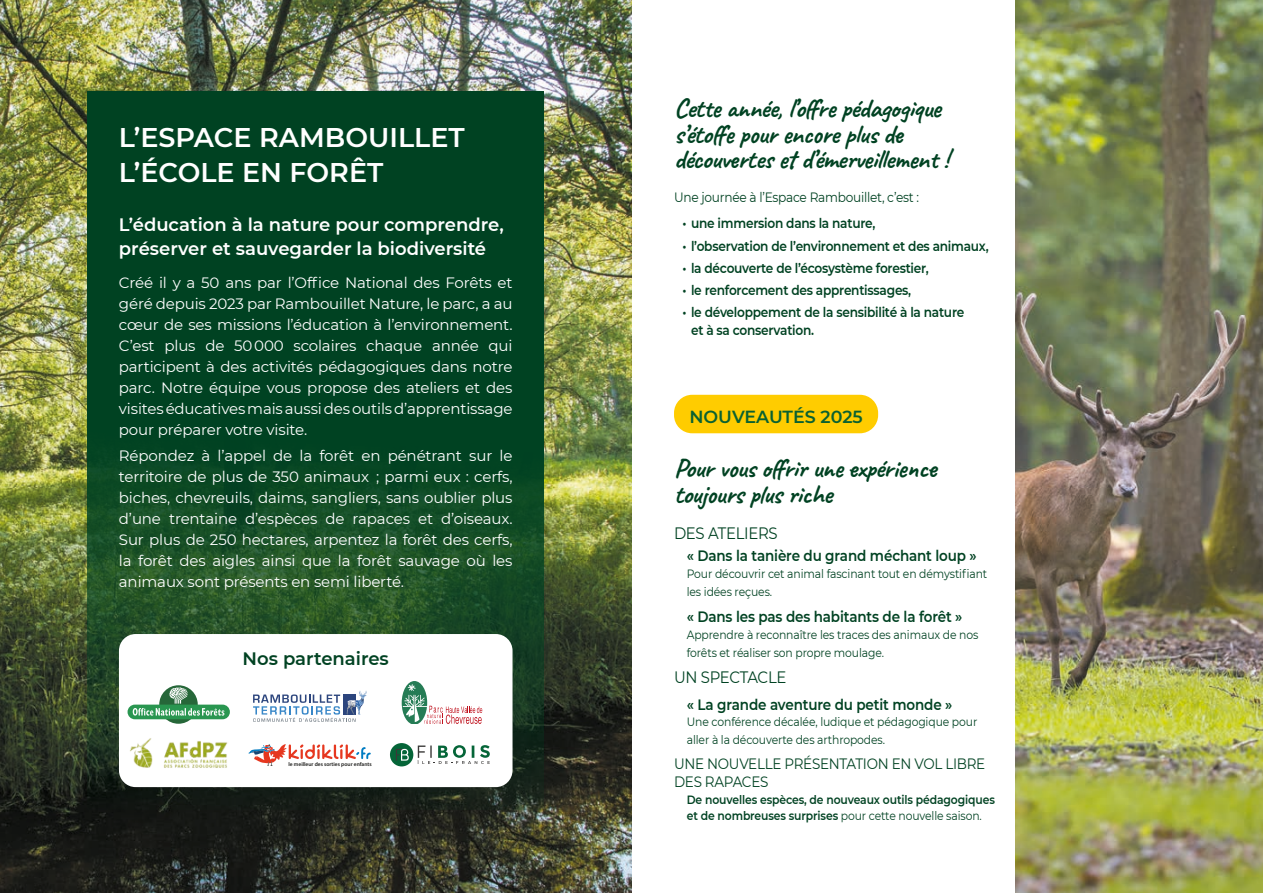
<style>
.page{position:relative;width:1263px;height:893px;background:#fff}
.page>*{position:absolute;margin:0;border:0;box-sizing:border-box;transform-origin:0 0}
.t1{font:700 27px/25.5px "Caveat";letter-spacing:-.02em;color:#004222}
.t2{font:600 27px/35.1px "Montserrat";color:#fff}
.t3{font:600 18px/24px "Montserrat";color:#fff}
.t4{font:600 18px "Montserrat";color:#004222}
.t5{font:600 17.55px "Montserrat";color:#0a6131}
.t6{font:16.5px "Montserrat";letter-spacing:-.02em;color:#004222;scale:.9 1}
.t7{font:15px/21px "Montserrat";letter-spacing:-.01em;color:#fff;text-align:justify}
.t8{font:600 15px "Montserrat";letter-spacing:-.01em;color:#004222;scale:.9 1}
.t9{font:15px/18px "Montserrat";letter-spacing:-.02em;color:#004222;scale:.9 1}
.t10{font:600 13.5px/18px "Montserrat";letter-spacing:-.02em;color:#004222;scale:.9 1}
.t11{font:13.5px "Montserrat";letter-spacing:-.02em;color:#004222;scale:.9 1}
.t12{font:12px/18px "Montserrat";letter-spacing:-.01em;color:#004222;scale:.9 1}
.t13{font:600 12px/16.5px "Montserrat";letter-spacing:-.01em;color:#004222;scale:.9 1}
.t14{font:600 5.55px "Myriad Pro";color:#1d1d1b}
.s1{font-weight:400}
</style>
<div class="page">
<img style="left:0;top:0;width:631px;height:893px">
<svg style="left:87px;top:91px;width:457px;height:719px;background:#094423"></svg>
<div style="left:119px;top:634px;width:393px;height:153px;background:#fff;border-radius:17px"></div>
<svg style="left:159px;top:685px;width:39px;height:39px"></svg>
<div style="left:128px;top:705px;width:102px;height:14px;background:#299650;border-radius:7px"></div>
<svg style="left:133px;top:687px;width:91px;height:29px"></svg>
<svg style="left:253px;top:691px;width:114px;height:31px"></svg>
<div style="left:402px;top:681px;width:25px;height:43px;background:#257c55;border-radius:50%"></div>
<svg style="left:403px;top:684px;width:79px;height:40px"></svg>
<img style="left:130px;top:738px;width:98px;height:30px">
<div style="left:674px;top:395px;width:204px;height:38px;background:#fc0;border-radius:18px"></div>
<div style="left:390px;top:743px;width:23px;height:23px;background:#056538;border-radius:50%"></div>
<svg style="left:396px;top:749px;width:13px;height:12px"></svg>
<svg style="left:417px;top:745px;width:73px;height:19px"></svg>
<svg style="left:249px;top:744px;width:122px;height:22px"></svg>
<img style="left:1015px;top:0;width:248px;height:893px">
<h1 class="t1" style="left:674px;top:96px;width:276px">Cette année, l’offre pédagogique s’étoffe pour encore plus de découvertes et d’émerveillement !</h1>
<p class="t11" style="left:674px;top:188px;width:274px">Une journée à l’Espace Rambouillet, c’est :</p>
<p class="t10" style="left:682px;top:214px;width:216px">• une immersion dans la nature,</p>
<p class="t10" style="left:682px;top:236px;width:342px">• l’observation de l’environnement et des animaux,</p>
<p class="t10" style="left:682px;top:258px;width:275px">• la découverte de l’écosystème forestier,</p>
<p class="t10" style="left:682px;top:281px;width:256px">• le renforcement des apprentissages,</p>
<p class="t10" style="left:691px;top:303px;width:305px;text-indent:-9px">• le développement de la sensibilité à la nature et à sa conservation.</p>
<h1 class="t2" style="left:119px;top:118px;width:347px">L’ESPACE RAMBOUILLET<br>L’ÉCOLE EN FORÊT</h1>
<p class="t3" style="left:119px;top:211px;width:386px">L’éducation à la nature pour comprendre, préserver et sauvegarder la biodiversité</p>
<p class="t7" style="left:119px;top:272px;width:395px">Créé il y a 50 ans par l’Office National des Forêts et géré depuis 2023 par Rambouillet Nature, le parc, a au cœur de ses missions l’éducation à l’environnement.<br>C’est plus de 50 000 scolaires chaque année qui participent à des activités pédagogiques dans notre parc. Notre équipe vous propose des ateliers et des visites éducatives mais aussi des outils d’apprentissage pour préparer votre visite.</p>
<p class="t7" style="left:119px;top:444px;width:395px">Répondez à l’appel de la forêt en pénétrant sur le territoire de plus de 350 animaux ; parmi eux : cerfs, biches, chevreuils, daims, sangliers, sans oublier plus d’une trentaine d’espèces de rapaces et d’oiseaux.<br>Sur plus de 250 hectares, arpentez la forêt des cerfs, la forêt des aigles ainsi que la forêt sauvage où les animaux sont présents en semi liberté.</p>
<h1 class="t1" style="left:674px;top:455px;width:264px">Pour vous offrir une expérience toujours plus riche</h1>
<p class="t5" style="left:689px;top:404px;width:175px">NOUVEAUTÉS 2025</p>
<p class="t6" style="left:674px;top:522px;width:117px">DES ATELIERS</p>
<p class="t8" style="left:687px;top:545px;width:324px">« Dans la tanière du grand méchant loup »</p>
<p class="t12" style="left:687px;top:564px;width:335px">Pour découvrir cet animal fascinant tout en démystifiant les idées reçues.</p>
<p class="t8" style="left:687px;top:606px;width:308px">« Dans les pas des habitants de la forêt »</p>
<p class="t12" style="left:687px;top:625px;width:326px">Apprendre à reconnaître les traces des animaux de nos forêts et réaliser son propre moulage.</p>
<p class="t6" style="left:674px;top:666px;width:126px">UN SPECTACLE</p>
<p class="t8" style="left:687px;top:694px;width:297px">« La grande aventure du petit monde »</p>
<p class="t12" style="left:687px;top:713px;width:324px">Une conférence décalée, ludique et pédagogique pour aller à la découverte des arthropodes.</p>
<p class="t9" style="left:674px;top:754px;width:347px">UNE NOUVELLE PRÉSENTATION EN VOL LIBRE<br>DES RAPACES</p>
<p class="t13" style="left:687px;top:791px;width:344px">De nouvelles espèces, de nouveaux outils pédagogiques et de nombreuses surprises <span class="s1">pour cette nouvelle saison.</span></p>
<p class="t4" style="left:243px;top:646px;width:148px">Nos partenaires</p>
<p class="t14" style="left:288px;top:760px;width:85px">le meilleur des sorties pour enfants</p>
</div>
